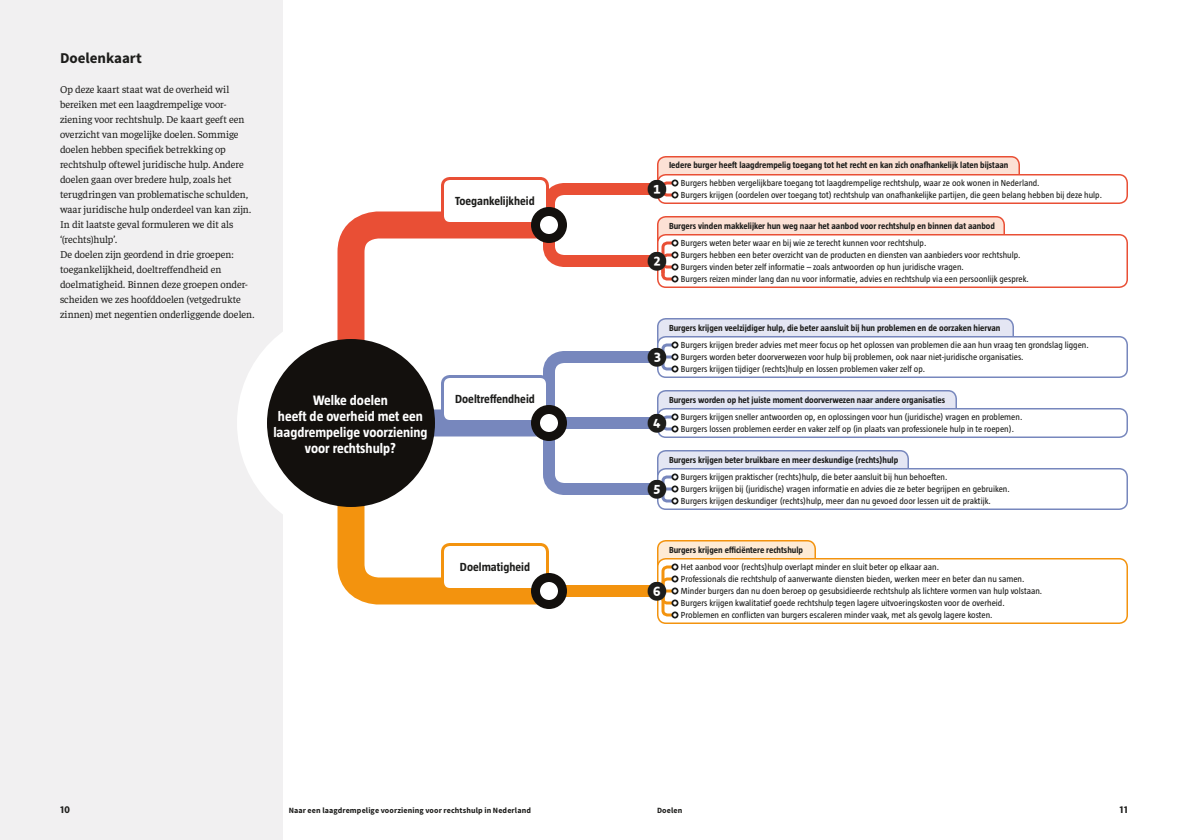
<style>
.page{position:relative;width:1188px;height:840px;background:#fff}
.page>*{position:absolute;margin:0;border:0;box-sizing:border-box;transform-origin:0 0}
.t1{font:700 21.5px "Corbel";color:#1d1d1b}
.kopH2_15_15{font:700 15px "Source Sans Pro";color:#1d1d1b}
.t2{font:700 14px/16px "Taz";color:#fff;text-align:center}
.t3{font:700 12px "Taz";color:#1d1d1b}
.body_eerste_alinea{font:10.5px/15px "Faustina";letter-spacing:-.005em;color:#1d1d1b}
.voettekst_8_15{font:700 10.5px "Source Sans Pro";color:#1d1d1b}
.t4{font:9px/12px "Taz";color:#1d1d1b}
.t5{font:700 9px/17.3px "Taz";color:#1d1d1b}
.voettekst_8_15-2{font:700 8px "Source Sans Pro";letter-spacing:.015em;color:#1d1d1b}
.s1{font-weight:700}
.s2{font-weight:400}
</style>
<div class="page">
<div style="left:0;top:0;width:283px;height:840px;background:#f1f0f1"></div>
<div style="left:237px;top:309px;width:228px;height:228px;background:#fff;border-radius:50%"></div>
<svg style="left:326px;top:211px;width:211px;height:140px"></svg>
<svg style="left:326px;top:351px;width:240px;height:258px"></svg>
<div style="left:549px;top:585px;width:108px;height:12px;background:#f3930e"></div>
<div style="left:351px;top:410px;width:189px;height:26px;background:#7787bd"></div>
<div style="left:443px;top:544px;width:105px;height:46px;background:#fff;border-radius:8px"></div>
<div style="left:441px;top:543px;width:108px;height:48px;border:3px solid #f3930e;border-radius:8px"></div>
<div style="left:443px;top:178px;width:105px;height:46px;background:#fff;border-radius:8px"></div>
<div style="left:441px;top:177px;width:108px;height:48px;border:3px solid #e94f35;border-radius:8px"></div>
<div style="left:658px;top:541px;width:157px;height:43px;background:#feebd5;border-radius:8px"></div>
<div style="left:657px;top:540px;width:159px;height:44px;border:2px solid #f3930e;border-radius:8px"></div>
<div style="left:658px;top:559px;width:469px;height:64px;background:#fff;border-radius:8px"></div>
<div style="left:657px;top:558px;width:471px;height:66px;border:2px solid #f3930e;border-radius:8px"></div>
<div style="left:658px;top:451px;width:250px;height:33px;background:#e4e6f3;border-radius:8px"></div>
<div style="left:657px;top:450px;width:252px;height:34px;border:2px solid #7787bd;border-radius:8px"></div>
<div style="left:658px;top:469px;width:469px;height:40px;background:#fff;border-radius:8px"></div>
<div style="left:657px;top:468px;width:471px;height:42px;border:2px solid #7787bd;border-radius:8px"></div>
<div style="left:658px;top:391px;width:298px;height:33px;background:#e4e6f3;border-radius:8px"></div>
<div style="left:657px;top:390px;width:300px;height:34px;border:2px solid #7787bd;border-radius:8px"></div>
<div style="left:658px;top:409px;width:469px;height:28px;background:#fff;border-radius:8px"></div>
<div style="left:657px;top:408px;width:471px;height:30px;border:2px solid #7787bd;border-radius:8px"></div>
<div style="left:658px;top:217px;width:346px;height:43px;background:#fce1d5;border-radius:8px"></div>
<div style="left:657px;top:216px;width:348px;height:44px;border:2px solid #e94f35;border-radius:8px"></div>
<div style="left:658px;top:235px;width:469px;height:52px;background:#fff;border-radius:8px"></div>
<div style="left:657px;top:234px;width:471px;height:54px;border:2px solid #e94f35;border-radius:8px"></div>
<div style="left:443px;top:376px;width:105px;height:46px;background:#fff;border-radius:8px"></div>
<div style="left:441px;top:375px;width:108px;height:48px;border:3px solid #7787bd;border-radius:8px"></div>
<div style="left:658px;top:157px;width:361px;height:33px;background:#fce1d5;border-radius:8px"></div>
<div style="left:657px;top:156px;width:363px;height:34px;border:2px solid #e94f35;border-radius:8px"></div>
<div style="left:658px;top:175px;width:469px;height:28px;background:#fff;border-radius:8px"></div>
<div style="left:657px;top:174px;width:471px;height:30px;border:2px solid #e94f35;border-radius:8px"></div>
<div style="left:658px;top:319px;width:355px;height:33px;background:#e4e6f3;border-radius:8px"></div>
<div style="left:657px;top:318px;width:357px;height:34px;border:2px solid #7787bd;border-radius:8px"></div>
<div style="left:658px;top:337px;width:469px;height:40px;background:#fff;border-radius:8px"></div>
<div style="left:657px;top:336px;width:471px;height:42px;border:2px solid #7787bd;border-radius:8px"></div>
<svg style="left:536px;top:578px;width:26px;height:26px"></svg>
<div style="left:531px;top:573px;width:36px;height:36px;border:9px solid #13100d;border-radius:50%"></div>
<div style="left:531px;top:207px;width:36px;height:36px;border:9px solid #13100d;border-radius:50%"></div>
<div style="left:648px;top:582px;width:18px;height:18px;background:#fff;border-radius:50%"></div>
<div style="left:648px;top:582px;width:18px;height:18px;border:1px solid #1d1d1b;border-radius:50%"></div>
<svg style="left:660px;top:564px;width:19px;height:54px"></svg>
<div style="left:531px;top:405px;width:36px;height:36px;border:9px solid #13100d;border-radius:50%"></div>
<svg style="left:537px;top:177px;width:143px;height:105px"></svg>
<svg style="left:537px;top:342px;width:143px;height:162px"></svg>
<div style="left:267px;top:339px;width:168px;height:168px;background:#13100d;border-radius:50%"></div>
<p class="kopH2_15_15" style="left:60px;top:48px;width:84px">Doelenkaart</p>
<p class="body_eerste_alinea" style="left:60px;top:81px;width:193px">Op deze kaart staat wat de overheid wil bereiken met een laagdrempelige voor&shy;ziening voor rechtshulp. De kaart geeft een overzicht van mogelijke doelen. Sommige doelen hebben specifiek betrekking op rechtshulp oftewel juridische hulp. Andere doelen gaan over bredere hulp, zoals het terugdringen van problematische schulden, waar juridische hulp onderdeel van kan zijn.<br>In dit laatste geval formuleren we dit als ‘(rechts)hulp’.</p>
<p class="body_eerste_alinea" style="left:60px;top:246px;width:196px">De doelen zijn geordend in drie groepen: toegankelijkheid, doeltreffendheid en doelmatigheid. Binnen deze groepen onder&shy;scheiden we zes hoofddoelen (vetgedrukte zinnen) met negentien onderliggende doelen.</p>
<p class="t3" style="left:455px;top:194px;width:81px">Toegankelijkheid</p>
<p class="t2" style="left:313px;top:392px;width:76px">Welke doelen</p>
<p class="t3" style="left:455px;top:392px;width:81px">Doeltreffendheid</p>
<p class="t2" style="left:273px;top:408px;width:156px">heeft de overheid met een laagdrempelige voorziening voor rechtshulp?</p>
<p class="t3" style="left:460px;top:560px;width:72px">Doelmatigheid</p>
<p class="t4" style="left:681px;top:156px;width:360px;line-height:17.6px;text-indent:-12px"><span class="s1">Iedere burger heeft laagdrempelig toegang tot het recht en kan zich onafhankelijk laten bijstaan<br></span>Burgers hebben vergelijkbare toegang tot laagdrempelige rechtshulp, waar ze ook wonen in Nederland.</p>
<p class="t4" style="left:681px;top:189px;width:423px">Burgers krijgen (oordelen over toegang tot) rechtshulp van onafhankelijke partijen, die geen belang hebben bij deze hulp.</p>
<p class="t5" style="left:681px;top:217px;width:316px;text-indent:-12px">Burgers vinden makkelijker hun weg naar het aanbod voor rechtshulp en binnen dat aanbod<br><span class="s2">Burgers weten beter waar en bij wie ze terecht kunnen voor rechtshulp.</span></p>
<p class="t4" style="left:681px;top:249px;width:349px">Burgers hebben een beter overzicht van de producten en diensten van aanbieders voor rechtshulp.<br>Burgers vinden beter zelf informatie – zoals antwoorden op hun juridische vragen.<br>Burgers reizen minder lang dan nu voor informatie, advies en rechtshulp via een persoonlijk gesprek.</p>
<p class="t1" style="left:647px;top:175px;width:22px">❶</p>
<p class="t1" style="left:647px;top:247px;width:22px">❷</p>
<p class="t4" style="left:681px;top:319px;width:409px;line-height:17.3px;text-indent:-12px"><span class="s1">Burgers krijgen veelzijdiger hulp, die beter aansluit bij hun problemen en de oorzaken hiervan<br></span>Burgers krijgen breder advies met meer focus op het oplossen van problemen die aan hun vraag ten grondslag liggen.</p>
<p class="t4" style="left:681px;top:351px;width:344px">Burgers worden beter doorverwezen voor hulp bij problemen, ook naar niet-juridische organisaties.<br>Burgers krijgen tijdiger (rechts)hulp en lossen problemen vaker zelf op.</p>
<p class="t4" style="left:681px;top:391px;width:343px;line-height:17.3px;text-indent:-12px"><span class="s1">Burgers worden op het juiste moment doorverwezen naar andere organisaties<br></span>Burgers krijgen sneller antwoorden op, en oplossingen voor hun (juridische) vragen en problemen.</p>
<p class="t4" style="left:681px;top:423px;width:335px">Burgers lossen problemen eerder en vaker zelf op (in plaats van professionele hulp in te roepen).</p>
<p class="t4" style="left:681px;top:451px;width:268px;line-height:17.3px;text-indent:-12px"><span class="s1">Burgers krijgen beter bruikbare en meer deskundige (rechts)hulp<br></span>Burgers krijgen praktischer (rechts)hulp, die beter aansluit bij hun behoeften.</p>
<p class="t4" style="left:681px;top:483px;width:330px">Burgers krijgen bij (juridische) vragen informatie en advies die ze beter begrijpen en gebruiken.<br>Burgers krijgen deskundiger (rechts)hulp, meer dan nu gevoed door lessen uit de praktijk.</p>
<p class="t1" style="left:647px;top:343px;width:22px">❸</p>
<p class="t1" style="left:647px;top:409px;width:22px">❹</p>
<p class="t1" style="left:647px;top:475px;width:22px">❺</p>
<p class="t4" style="left:681px;top:541px;width:260px;line-height:17.3px;text-indent:-12px"><span class="s1">Burgers krijgen efficiëntere rechtshulp<br></span>Het aanbod voor (rechts)hulp overlapt minder en sluit beter op elkaar aan.</p>
<p class="t4" style="left:681px;top:573px;width:363px">Professionals die rechtshulp of aanverwante diensten bieden, werken meer en beter dan nu samen.<br>Minder burgers dan nu doen beroep op gesubsidieerde rechtshulp als lichtere vormen van hulp volstaan.<br>Burgers krijgen kwalitatief goede rechtshulp tegen lagere uitvoeringskosten voor de overheid.<br>Problemen en conflicten van burgers escaleren minder vaak, met als gevolg lagere kosten.</p>
<p class="t1" style="left:647px;top:577px;width:22px">❻</p>
<p class="voettekst_8_15" style="left:60px;top:802px;width:12px">10</p>
<p class="voettekst_8_15-2" style="left:289px;top:805px;width:244px">Naar een laagdrempelige voorziening voor rechtshulp in Nederland</p>
<p class="voettekst_8_15-2" style="left:657px;top:805px;width:27px">Doelen</p>
<p class="voettekst_8_15" style="left:1120px;top:802px;width:10px">11</p>
</div>
